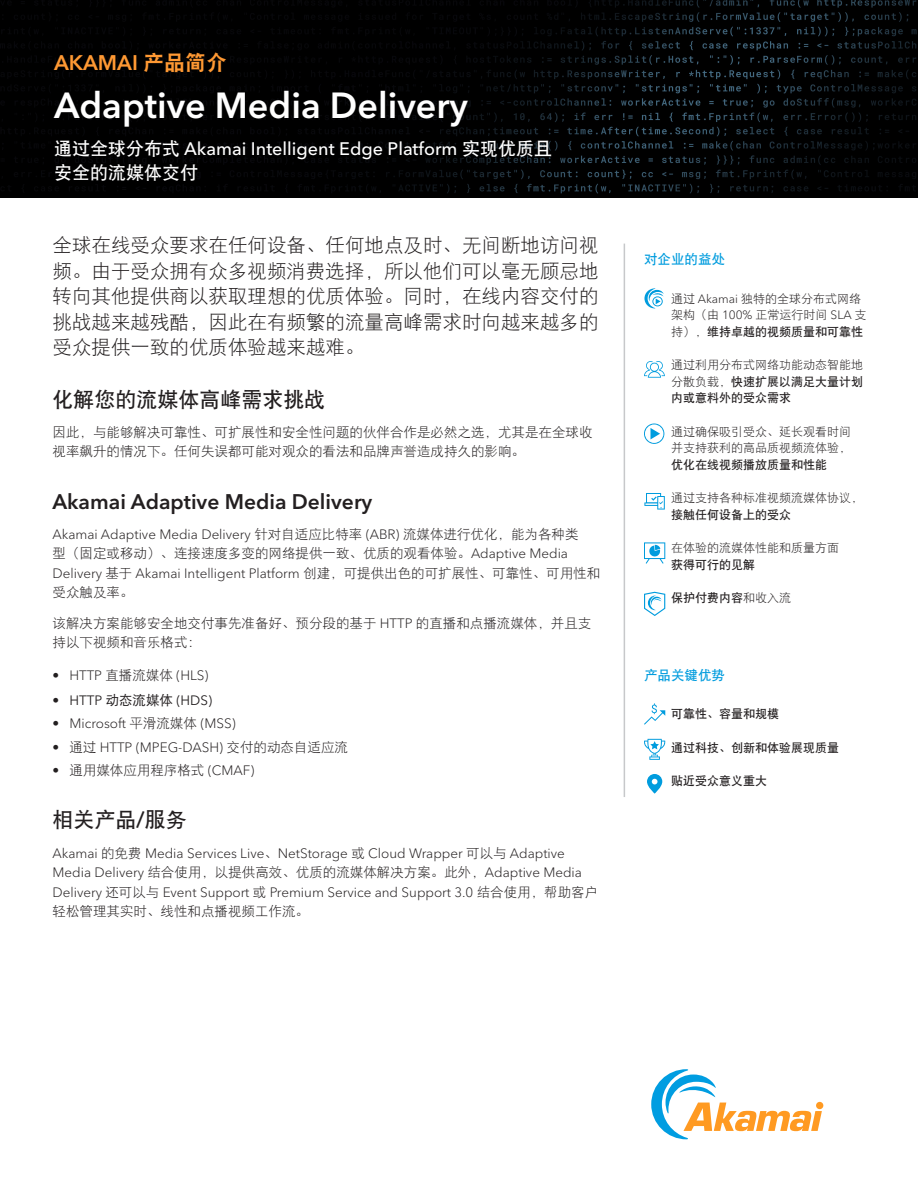
<style>
.page{position:relative;width:918px;height:1188px;background:#fff}
.page>*{position:absolute;margin:0;border:0;box-sizing:border-box;transform-origin:0 0}
.Title_Headline{font:600 36px "Avenir Next LT Pro";color:#fff}
.ACS_Text_Subhead{font:600 21px "Avenir Next LT Pro";color:#231f20}
.ACS_Text_Subhead-2{font:21px "DFP Hei W7";color:#231f20}
.ACS_Preheader{font:600 21px "Avenir Next LT Pro";color:#f93}
.ACS_Text_Intro_Para{font:19.5px/25.5px "DFP Hei W3";color:#231f20;text-align:justify}
.Title_Subheadline{font:500 18px/24px "Avenir Next LT Pro";color:#fff}
.ACS_Text_Main{font:13.5px/19.5px "DFP Hei W3";color:#231f20}
.ACS_Text_Main-2{font:300 13.5px/19.5px "Avenir Next LT Pro";color:#231f20}
.t1{font:13.5px "Avenir Next LT Pro";color:#231f20}
.Mouse_copy{font:13.5px "DFP Hei W7";color:#009cde}
.Mouse_copy-2{font:12px/16.5px "DFP Hei W3";color:#231f20}
.Mouse_copy-3{font:12px "DFP Hei W7";color:#231f20}
.s1{font-family:"DFP Hei W9";font-weight:400}
.s2{font-family:"DFP Hei W7";font-weight:400}
.s3{font-family:"Avenir Next LT Pro";font-weight:300}
.s4{font-family:"DFP Hei W3";font-weight:400}
.s5{font-weight:300}
.s6{font-family:"DFP Hei W5"}
.s7{font-family:"Avenir Next LT Pro";font-weight:600}
.s8{font-family:"DFP Hei W7"}
.s9{font-family:"DFP Hei W3"}
</style>
<div class="page">
<img style="left:0;top:0;width:918px;height:197px">
<div style="left:816px;top:1102px;width:7px;height:7px;background:#ff9a22;border-radius:50%"></div>
<svg style="left:651px;top:1069px;width:171px;height:70px"></svg>
<hr style="left:624px;top:244px;width:1px;height:553px;background:#c7c8ca">
<svg style="left:644px;top:288px;width:20px;height:20px"></svg>
<svg style="left:644px;top:361px;width:21px;height:17px"></svg>
<svg style="left:644px;top:424px;width:20px;height:20px"></svg>
<svg style="left:644px;top:493px;width:21px;height:17px"></svg>
<svg style="left:644px;top:542px;width:21px;height:22px"></svg>
<svg style="left:644px;top:592px;width:21px;height:24px"></svg>
<svg style="left:644px;top:703px;width:21px;height:22px"></svg>
<svg style="left:647px;top:774px;width:15px;height:20px"></svg>
<svg style="left:644px;top:739px;width:21px;height:21px"></svg>
<p class="ACS_Preheader" style="left:54px;top:50px;width:175px">AKAMAI <span class="s1">产品简介</span></p>
<p class="Title_Headline" style="left:54px;top:83px;width:416px">Adaptive Media Delivery</p>
<p class="Title_Subheadline" style="left:54px;top:137px;width:500px"><span class="s2">通过全球分布式</span> Akamai Intelligent Edge Platform <span class="s2">实现优质且安全的流媒体交付</span></p>
<p class="ACS_Text_Intro_Para" style="left:52px;top:232px;width:547px">全球在线受众要求在任何设备、任何地点及时、无间断地访问视频。由于受众拥有众多视频消费选择，所以他们可以毫无顾忌地转向其他提供商以获取理想的优质体验。同时，在线内容交付的挑战越来越残酷，因此在有频繁的流量高峰需求时向越来越多的受众提供一致的优质体验越来越难。</p>
<p class="ACS_Text_Subhead-2" style="left:52px;top:388px;width:274px">化解您的流媒体高峰需求挑战</p>
<p class="ACS_Text_Main" style="left:52px;top:422px;width:541px">因此，与能够解决可靠性、可扩展性和安全性问题的伙伴合作是必然之选，尤其是在全球收视率飙升的情况下。任何失误都可能对观众的看法和品牌声誉造成持久的影响。</p>
<p class="ACS_Text_Subhead" style="left:52px;top:489px;width:321px">Akamai Adaptive Media Delivery</p>
<p class="ACS_Text_Main" style="left:52px;top:524px;width:549px"><span class="s3">Akamai Adaptive Media Delivery</span> 针对自适应比特率 <span class="s3">(ABR)</span> 流媒体进行优化，能为各种类<br>型（固定或移动）、连接速度多变的网络提供一致、优质的观看体验。<span class="s3">Adaptive Media Delivery</span> 基于 <span class="s3">Akamai Intelligent Platform</span> 创建，可提供出色的可扩展性、可靠性、可用性和受众触及率。</p>
<p class="ACS_Text_Main" style="left:52px;top:613px;width:540px">该解决方案能够安全地交付事先准备好、预分段的基于 <span class="s3">HTTP</span> 的直播和点播流媒体，并且支持以下视频和音乐格式：</p>
<p class="ACS_Text_Main-2" style="left:52px;top:666px;width:158px">• HTTP <span class="s4">直播流媒体</span> (HLS)</p>
<p class="t1" style="left:52px;top:692px;width:161px"><span class="s5">•</span> HTTP <span class="s6">动态流媒体</span> (HDS)</p>
<p class="ACS_Text_Main-2" style="left:52px;top:714px;width:185px">• Microsoft <span class="s4">平滑流媒体</span> (MSS)</p>
<p class="ACS_Text_Main-2" style="left:52px;top:737px;width:297px">• <span class="s4">通过</span> HTTP (MPEG-DASH) <span class="s4">交付的动态自适应流</span></p>
<p class="ACS_Text_Main" style="left:52px;top:760px;width:204px"><span class="s3">•</span> 通用媒体应用程序格式 <span class="s3">(CMAF)</span></p>
<p class="ACS_Text_Subhead-2" style="left:52px;top:808px;width:136px">相关产品<span class="s7">/</span>服务</p>
<p class="ACS_Text_Main-2" style="left:52px;top:843px;width:547px">Akamai <span class="s4">的免费</span> Media Services Live<span class="s4">、</span>NetStorage <span class="s4">或</span> Cloud Wrapper <span class="s4">可以与</span> Adaptive Media Delivery <span class="s4">结合使用，以提供高效、优质的流媒体解决方案。此外，</span>Adaptive Media Delivery <span class="s4">还可以与</span> Event Support <span class="s4">或</span> Premium Service and Support 3.0 <span class="s4">结合使用，帮助客户轻松管理其实时、线性和点播视频工作流。</span></p>
<p class="Mouse_copy" style="left:644px;top:252px;width:82px">对企业的益处</p>
<p class="Mouse_copy-2" style="left:671px;top:290px;width:197px">通过 <span class="s3">Akamai</span> 独特的全球分布式网络架构（由 <span class="s3">100%</span> 正常运行时间 <span class="s3">SLA</span> 支持），<span class="s8">维持卓越的视频质量和可靠性</span></p>
<p class="Mouse_copy-2" style="left:671px;top:356px;width:193px;text-align:justify">通过利用分布式网络功能动态智能地分散负载，<span class="s8">快速扩展以满足大量计划内或意料外的受众需求</span></p>
<p class="Mouse_copy-2" style="left:671px;top:423px;width:181px">通过确保吸引受众、延长观看时间并支持获利的高品质视频流体验，</p>
<p class="Mouse_copy-3" style="left:671px;top:458px;width:157px">优化在线视频播放质量和性能</p>
<p class="Mouse_copy-2" style="left:671px;top:489px;width:193px">通过支持各种标准视频流媒体协议，<span class="s8">接触任何设备上的受众</span></p>
<p class="Mouse_copy-2" style="left:671px;top:539px;width:169px">在体验的流媒体性能和质量方面</p>
<p class="Mouse_copy-3" style="left:671px;top:558px;width:85px">获得可行的见解</p>
<p class="Mouse_copy-3" style="left:671px;top:591px;width:121px">保护付费内容<span class="s9">和收入流</span></p>
<p class="Mouse_copy" style="left:644px;top:668px;width:82px">产品关键优势</p>
<p class="Mouse_copy-3" style="left:671px;top:707px;width:109px">可靠性、容量和规模</p>
<p class="Mouse_copy-3" style="left:671px;top:741px;width:169px">通过科技、创新和体验展现质量</p>
<p class="Mouse_copy-3" style="left:671px;top:774px;width:97px">贴近受众意义重大</p>
</div>
